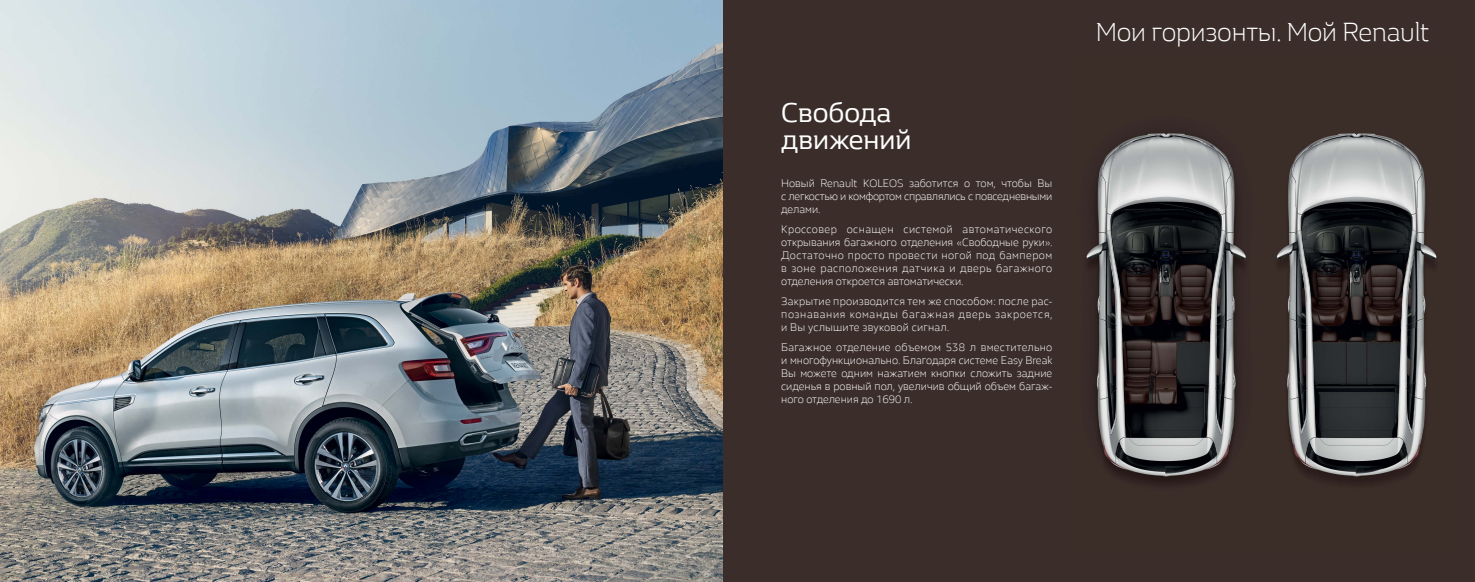
<style>
.page{position:relative;width:1475px;height:582px;background:#fff}
.page>*{position:absolute;margin:0;border:0;box-sizing:border-box;transform-origin:0 0}
.t1{font:28px/27.6px "Renault Life";color:#fff}
.t2{font:300 26.5px "Renault Life";letter-spacing:-.01em;color:#fff}
.t3{font:300 11px/13px "Renault Life";color:#fff;text-align:justify}
</style>
<div class="page">
<img style="left:0;top:0;width:723px;height:581px">
<div style="left:723px;top:0;width:751px;height:581px;background:#3b2e2a"></div>
<img style="left:1086px;top:132px;width:160px;height:353px">
<img style="left:1276px;top:133px;width:161px;height:352px">
<h1 class="t1" style="left:781px;top:97px;width:132px">Свобода движений</h1>
<p class="t3" style="left:781px;top:176px;width:272px">Новый Renault KOLEOS заботится о том, чтобы Вы с легкостью и комфортом справлялись с повседневными делами.</p>
<p class="t3" style="left:781px;top:222px;width:273px">Кроссовер оснащен системой автоматического открывания багажного отделения «Свободные руки».<br>Достаточно просто провести ногой под бампером в зоне расположения датчика и дверь багажного отделения откроется автоматически.</p>
<p class="t3" style="left:781px;top:294px;width:273px">Закрытие производится тем же способом: после рас&shy;познавания команды багажная дверь закроется, и Вы услышите звуковой сигнал.</p>
<p class="t3" style="left:781px;top:340px;width:273px">Багажное отделение объемом 538 л вместительно и многофункционально. Благодаря системе Easy Break Вы можете одним нажатием кнопки сложить задние сиденья в ровный пол, увеличив общий объем багаж&shy;ного отделения до 1690 л.</p>
<h2 class="t2" style="left:1095px;top:14px;width:335px">Мои горизонты. Мой Renault</h2>
</div>
